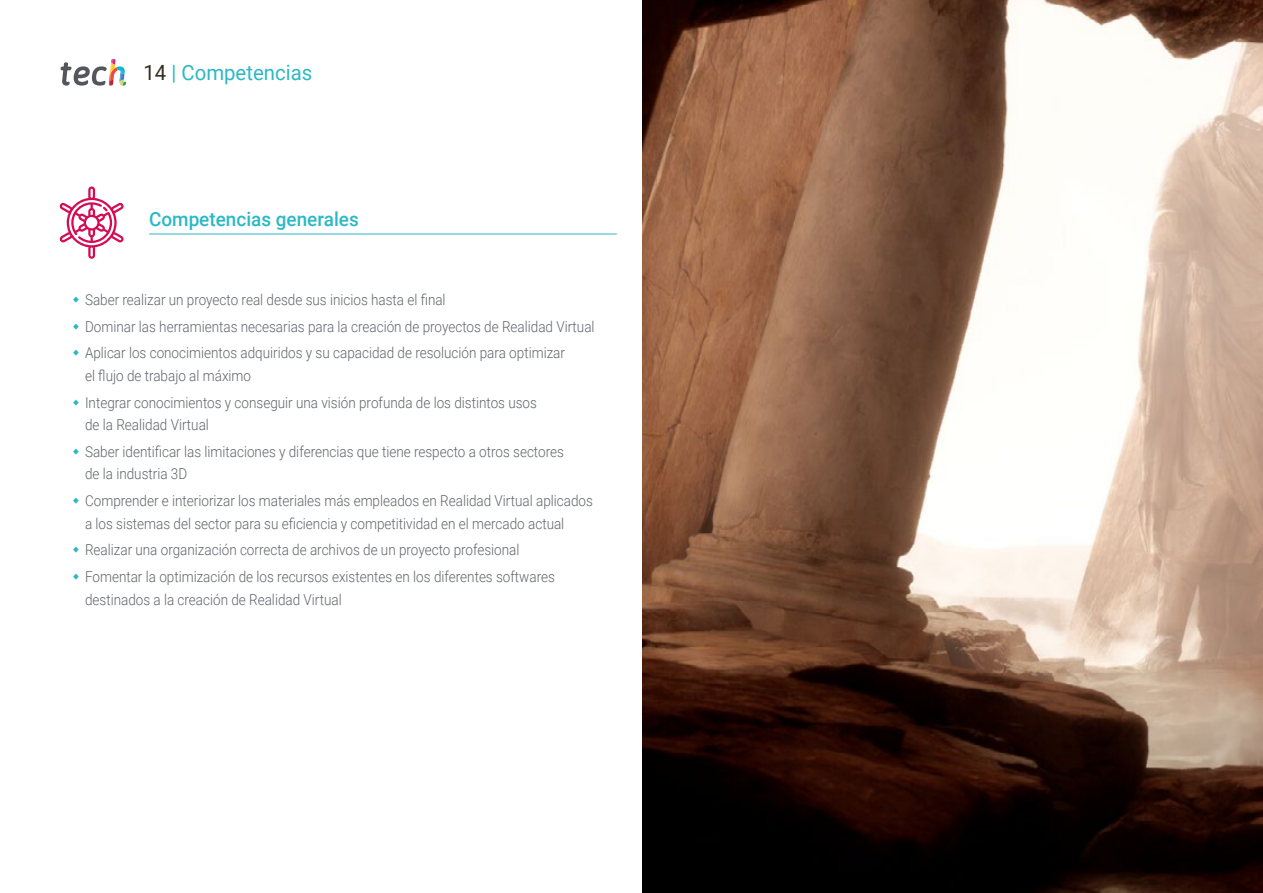
<style>
.page{position:relative;width:1263px;height:893px;background:#fff}
.page>*{position:absolute;margin:0;border:0;box-sizing:border-box;transform-origin:0 0}
.t1{font:21px "Roboto";color:#2db8c5}
.t2{font:500 19.5px "Roboto";color:#2db8c5}
.t3{font:300 15px/26.7px "Roboto";color:#61646a;scale:.9 1}
.s1{color:#312e20}
</style>
<div class="page">
<hr style="left:149px;top:234px;width:468px;height:1px;background:#2db8c5">
<svg style="left:59px;top:186px;width:65px;height:73px"></svg>
<svg style="left:61px;top:59px;width:65px;height:27px"></svg>
<img style="left:642px;top:0;width:621px;height:893px">
<h1 class="t1" style="left:144px;top:57px;width:170px"><span class="s1">14</span> | Competencias</h1>
<h2 class="t2" style="left:149px;top:205px;width:211px">Competencias generales</h2>
<p class="t3" style="left:85px;top:286px;width:568px">Saber realizar un proyecto real desde sus inicios hasta el final<br>Dominar las herramientas necesarias para la creación de proyectos de Realidad Virtual<br>Aplicar los conocimientos adquiridos y su capacidad de resolución para optimizar</p>
<p class="t3" style="left:85px;top:362px;width:504px">el flujo de trabajo al máximo<br>Integrar conocimientos y conseguir una visión profunda de los distintos usos</p>
<p class="t3" style="left:85px;top:411px;width:534px">de la Realidad Virtual<br>Saber identificar las limitaciones y diferencias que tiene respecto a otros sectores</p>
<p class="t3" style="left:85px;top:460px;width:566px">de la industria 3D<br>Comprender e interiorizar los materiales más empleados en Realidad Virtual aplicados</p>
<p class="t3" style="left:85px;top:509px;width:534px">a los sistemas del sector para su eficiencia y competitividad en el mercado actual<br>Realizar una organización correcta de archivos de un proyecto profesional<br>Fomentar la optimización de los recursos existentes en los diferentes softwares</p>
<p class="t3" style="left:85px;top:585px;width:287px">destinados a la creación de Realidad Virtual</p>
</div>
